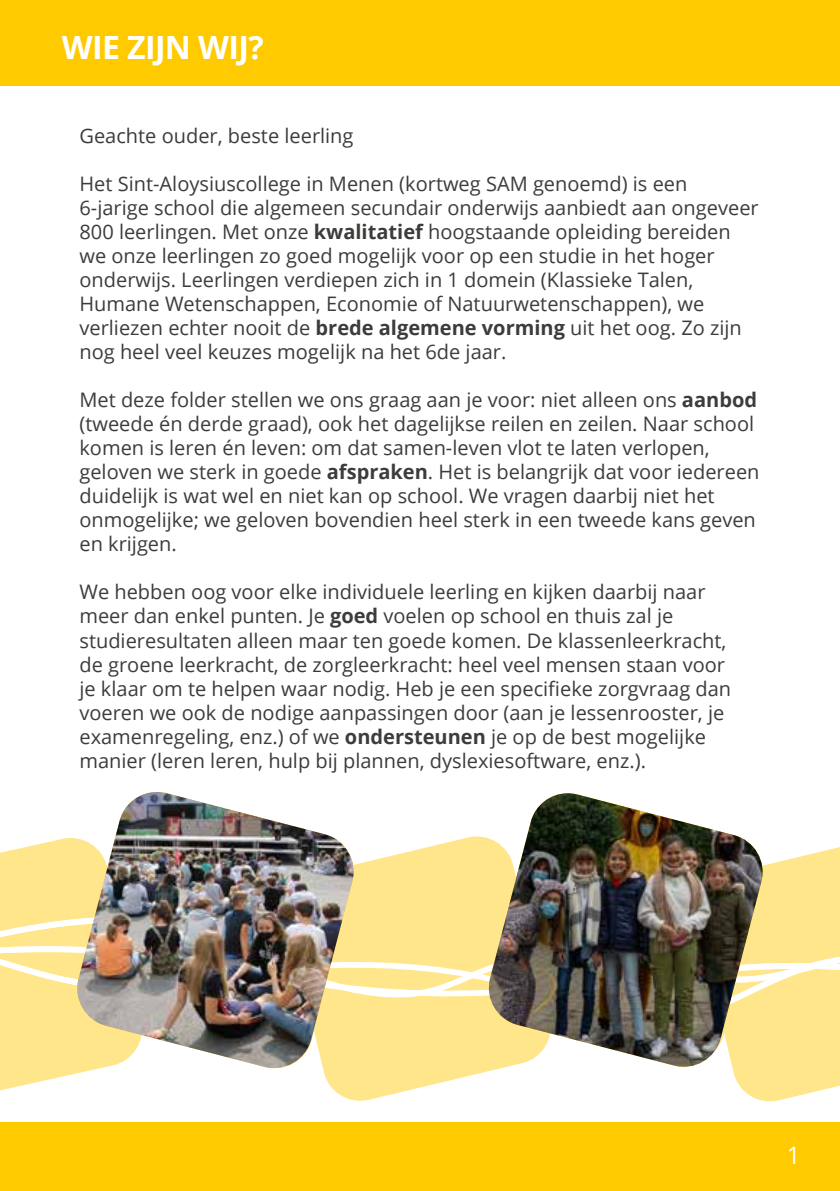
<style>
.page{position:relative;width:840px;height:1191px;background:#fff}
.page>*{position:absolute;margin:0;border:0;box-sizing:border-box;transform-origin:0 0}
.t1{font:700 32px "Open Sans";letter-spacing:-.02em;color:#fff}
.t2{font:24px "Open Sans";color:#fff}
.t3{font:20px/24px "Open Sans";color:#3c3c3b}
.s1{font-weight:700}
</style>
<div class="page">
<div style="left:0;top:0;width:839px;height:85px;background:#ffca00"></div>
<div style="left:0;top:1123px;width:839px;height:68px;background:#ffca00"></div>
<svg style="left:0;top:838px;width:83px;height:253px;background:#ffe999"></svg>
<svg style="left:733px;top:847px;width:106px;height:255px;background:#ffe99a"></svg>
<svg style="left:324px;top:836px;width:169px;height:265px;fill:#ffe68a"></svg>
<svg style="left:0;top:916px;width:839px;height:17px;background:#ffe894"></svg>
<svg style="left:0;top:933px;width:839px;height:100px;background:#ffe999"></svg>
<img style="left:484px;top:793px;width:280px;height:275px">
<img style="left:73px;top:792px;width:284px;height:280px">
<h1 class="t1" style="left:62px;top:24px;width:203px">WIE ZIJN WIJ?</h1>
<p class="t3" style="left:79px;top:123px;width:275px">Geachte ouder, beste leerling</p>
<p class="t3" style="left:79px;top:171px;width:680px">Het Sint-Aloysiuscollege in Menen (kortweg SAM genoemd) is een 6-jarige school die algemeen secundair onderwijs aanbiedt aan ongeveer 800 leerlingen. Met onze <span class="s1">kwalitatief</span> hoogstaande opleiding bereiden we onze leerlingen zo goed mogelijk voor op een studie in het hoger onderwijs. Leerlingen verdiepen zich in 1 domein (Klassieke Talen, Humane Wetenschappen, Economie of Natuurwetenschappen), we verliezen echter nooit de <span class="s1">brede algemene vorming</span> uit het oog. Zo zijn nog heel veel keuzes mogelijk na het 6de jaar.</p>
<p class="t3" style="left:79px;top:387px;width:681px">Met deze folder stellen we ons graag aan je voor: niet alleen ons <span class="s1">aanbod </span>(tweede én derde graad), ook het dagelijkse reilen en zeilen. Naar school komen is leren én leven: om dat samen-leven vlot te laten verlopen, geloven we sterk in goede <span class="s1">afspraken</span>. Het is belangrijk dat voor iedereen duidelijk is wat wel en niet kan op school. We vragen daarbij niet het onmogelijke; we geloven bovendien heel sterk in een tweede kans geven en krijgen.</p>
<p class="t3" style="left:79px;top:579px;width:653px">We hebben oog voor elke individuele leerling en kijken daarbij naar meer dan enkel punten. Je <span class="s1">goed</span> voelen op school en thuis zal je studieresultaten alleen maar ten goede komen. De klassenleerkracht, de groene leerkracht, de zorgleerkracht: heel veel mensen staan voor je klaar om te helpen waar nodig. Heb je een specifieke zorgvraag dan voeren we ook de nodige aanpassingen door (aan je lessenrooster, je examenregeling, enz.) of we <span class="s1">ondersteunen</span> je op de best mogelijke manier (leren leren, hulp bij plannen, dyslexiesoftware, enz.).</p>
<p class="t2" style="left:786px;top:1138px;width:15px">1</p>
</div>
